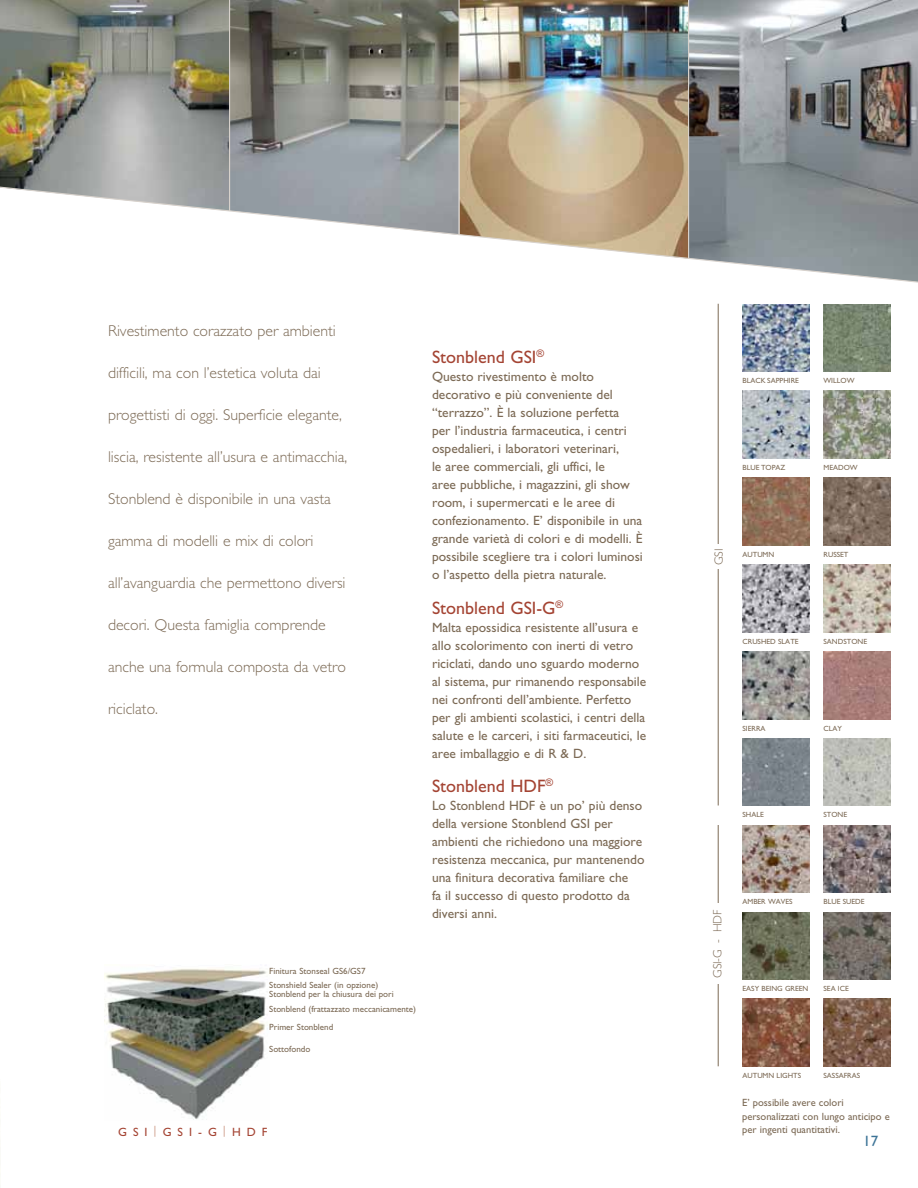
<style>
.page{position:relative;width:918px;height:1188px;background:#fff}
.page>*{position:absolute;margin:0;border:0;box-sizing:border-box;transform-origin:0 0}
.t1{font:18px "Gill Sans";color:#a44433}
.t2{font:300 15.75px "Gill Sans";color:#7c6a55}
.t3{font:15px "Gill Sans";color:#3d7497}
.t4{font:13.5px/18px "Gill Sans";color:#7c6a55}
.t5{font:12px "Gill Sans";letter-spacing:.5em;color:#a44433}
.t6{font:300 12px "Gill Sans";letter-spacing:-.015em;color:#7c6a55}
.t7{font:10.5px/13.5px "Gill Sans";color:#7c6a55}
.t8{font:9px/13.5px "Gill Sans";color:#7c6a55}
.t9{font:7.5px "Gill Sans";color:#7c6a55}
.s1{color:#d3a594}
</style>
<div class="page">
<img style="left:689px;top:0;width:229px;height:90px">
<img style="left:460px;top:0;width:228px;height:90px">
<img style="left:230px;top:0;width:229px;height:90px">
<img style="left:0;top:0;width:229px;height:90px">
<img style="left:105px;top:969px;width:163px;height:151px">
<hr style="left:459px;top:0;width:1px;height:235px;background:#d8d2cc">
<hr style="left:229px;top:0;width:1px;height:211px;background:#d8d2cc">
<hr style="left:688px;top:0;width:1px;height:259px;background:#d8d2cc">
<hr style="left:718px;top:304px;width:1px;height:502px;background:#7c6a55">
<div style="left:696px;top:544px;width:27px;height:25px;background:#fff"></div>
<hr style="left:718px;top:825px;width:1px;height:241px;background:#7c6a55">
<div style="left:694px;top:903px;width:28px;height:81px;background:#fff"></div>
<img style="left:742px;top:304px;width:68px;height:68px">
<img style="left:824px;top:304px;width:67px;height:68px">
<img style="left:742px;top:391px;width:68px;height:67px">
<img style="left:824px;top:391px;width:67px;height:67px">
<img style="left:742px;top:478px;width:68px;height:67px">
<img style="left:824px;top:478px;width:67px;height:67px">
<img style="left:742px;top:565px;width:68px;height:67px">
<img style="left:824px;top:565px;width:67px;height:67px">
<img style="left:742px;top:652px;width:68px;height:67px">
<img style="left:824px;top:652px;width:67px;height:67px">
<img style="left:742px;top:738px;width:68px;height:68px">
<img style="left:824px;top:738px;width:67px;height:68px">
<img style="left:742px;top:825px;width:68px;height:68px">
<img style="left:824px;top:825px;width:67px;height:68px">
<img style="left:742px;top:912px;width:68px;height:68px">
<img style="left:824px;top:912px;width:67px;height:68px">
<img style="left:742px;top:999px;width:68px;height:67px">
<img style="left:824px;top:999px;width:67px;height:67px">
<svg style="left:0;top:90px;width:918px;height:193px"></svg>
<p class="t2" style="left:108px;top:322px;width:229px">Rivestimento corazzato per ambienti</p>
<p class="t2" style="left:108px;top:364px;width:214px">difficili, ma con l’estetica voluta dai</p>
<p class="t2" style="left:108px;top:406px;width:235px">progettisti di oggi. Superficie elegante,</p>
<p class="t2" style="left:108px;top:448px;width:241px">liscia, resistente all’usura e antimacchia,</p>
<p class="t2" style="left:108px;top:490px;width:224px">Stonblend è disponibile in una vasta</p>
<p class="t2" style="left:108px;top:532px;width:207px">gamma di modelli e mix di colori</p>
<p class="t2" style="left:108px;top:574px;width:239px">all’avanguardia che permettono diversi</p>
<p class="t2" style="left:108px;top:616px;width:219px">decori. Questa famiglia comprende</p>
<p class="t2" style="left:108px;top:658px;width:240px">anche una formula composta da vetro</p>
<p class="t2" style="left:108px;top:700px;width:52px">riciclato.</p>
<h1 class="t1" style="left:432px;top:347px;width:114px">Stonblend GSI<sup>®</sup></h1>
<p class="t4" style="left:432px;top:368px;width:212px">Questo rivestimento è molto decorativo e più conveniente del “terrazzo”. È la soluzione perfetta<br>per l’industria farmaceutica, i centri ospedalieri, i laboratori veterinari,<br>le aree commerciali, gli uffici, le<br>aree pubbliche, i magazzini, gli show room, i supermercati e le aree di confezionamento. E’ disponibile in una grande varietà di colori e di modelli. È possibile scegliere tra i colori luminosi o l’aspetto della pietra naturale.</p>
<h1 class="t1" style="left:432px;top:597px;width:133px">Stonblend GSI-G<sup>®</sup></h1>
<p class="t4" style="left:432px;top:618px;width:216px">Malta epossidica resistente all’usura e allo scolorimento con inerti di vetro riciclati, dando uno sguardo moderno al sistema, pur rimanendo responsabile nei confronti dell’ambiente. Perfetto per gli ambienti scolastici, i centri della salute e le carceri, i siti farmaceutici, le aree imballaggio e di R &amp; D.</p>
<h1 class="t1" style="left:432px;top:776px;width:123px">Stonblend HDF<sup>®</sup></h1>
<p class="t4" style="left:432px;top:797px;width:214px">Lo Stonblend HDF è un po’ più denso della versione Stonblend GSI per ambienti che richiedono una maggiore resistenza meccanica, pur mantenendo una finitura decorativa familiare che<br>fa il successo di questo prodotto da diversi anni.</p>
<p class="t8" style="left:269px;top:965px;width:111px">Finitura Stonseal GS6/GS7<br>Stonshield Sealer (in opzione)</p>
<p class="t8" style="left:269px;top:986px;width:148px;line-height:15px">Stonblend per la chiusura dei pori<br>Stonblend (frattazzato meccanicamente)</p>
<p class="t8" style="left:269px;top:1020px;width:66px">Primer Stonblend</p>
<p class="t8" style="left:269px;top:1043px;width:43px">Sottofondo</p>
<p class="t5" style="left:118px;top:1125px;width:151px">GSI<span class="s1">|</span>GSI-G<span class="s1">|</span>HDF</p>
<p class="t9" style="left:742px;top:376px;width:58px">BLACK SAPPHIRE</p>
<p class="t9" style="left:824px;top:376px;width:33px">WILLOW</p>
<p class="t9" style="left:742px;top:463px;width:44px">BLUE TOPAZ</p>
<p class="t9" style="left:824px;top:463px;width:36px">MEADOW</p>
<p class="t6" style="left:712px;top:565px;width:18px;rotate:-90deg">GSI</p>
<p class="t9" style="left:742px;top:550px;width:33px">AUTUMN</p>
<p class="t9" style="left:824px;top:550px;width:26px">RUSSET</p>
<p class="t9" style="left:742px;top:637px;width:58px">CRUSHED SLATE</p>
<p class="t9" style="left:824px;top:637px;width:45px">SANDSTONE</p>
<p class="t9" style="left:742px;top:724px;width:25px">SIERRA</p>
<p class="t9" style="left:824px;top:724px;width:20px">CLAY</p>
<p class="t9" style="left:742px;top:810px;width:23px">SHALE</p>
<p class="t9" style="left:824px;top:810px;width:25px">STONE</p>
<p class="t6" style="left:711px;top:978px;width:70px;rotate:-90deg">GSI-G - HDF</p>
<p class="t9" style="left:742px;top:897px;width:52px">AMBER WAVES</p>
<p class="t9" style="left:824px;top:897px;width:43px">BLUE SUEDE</p>
<p class="t9" style="left:742px;top:984px;width:67px">EASY BEING GREEN</p>
<p class="t9" style="left:824px;top:984px;width:27px">SEA ICE</p>
<p class="t9" style="left:742px;top:1071px;width:60px">AUTUMN LIGHTS</p>
<p class="t9" style="left:824px;top:1071px;width:38px">SASSAFRAS</p>
<p class="t7" style="left:742px;top:1096px;width:149px">E’ possibile avere colori personalizzati con lungo anticipo e per ingenti quantitativi.</p>
<p class="t3" style="left:863px;top:1133px;width:16px">17</p>
</div>
